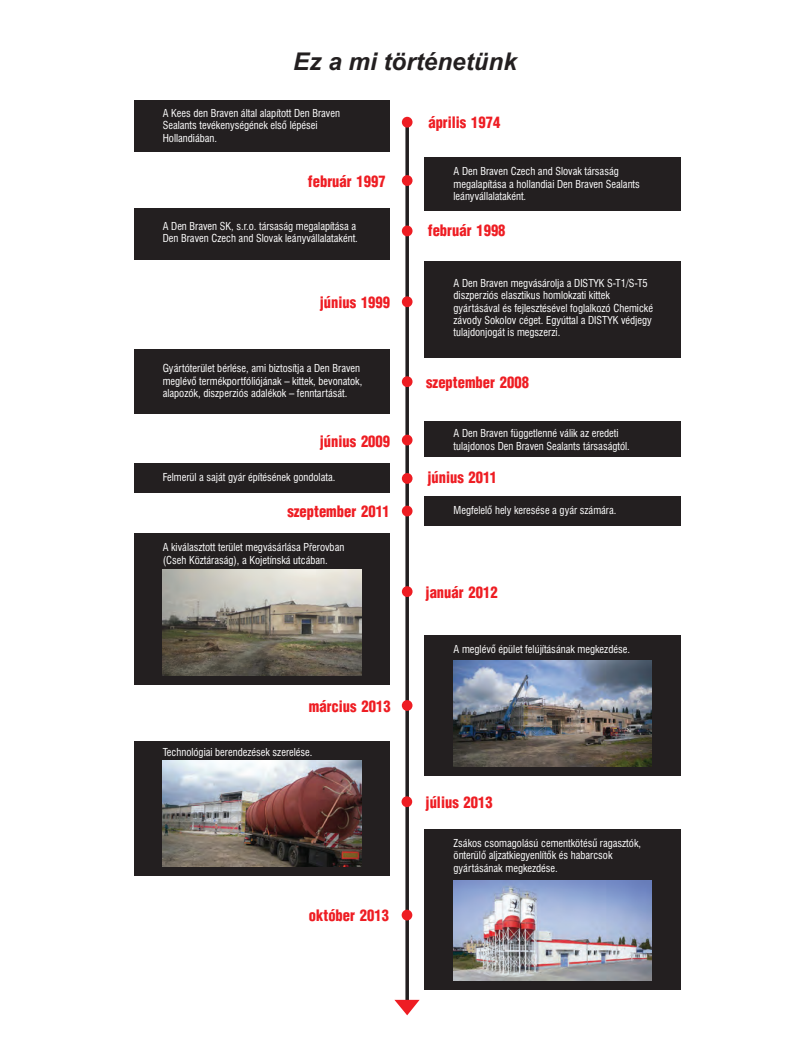
<style>
.page{position:relative;width:798px;height:1053px;background:#fff}
.page>*{position:absolute;margin:0;border:0;box-sizing:border-box;transform-origin:0 0}
.t1{font:italic 700 24.5px "Arial";color:#231f20}
.t2{font:900 15.38px "Switzerland Cond";color:#ee1d23;scale:.94 1}
.t3{font:condensed 10.62px/12.4px "Swiss 721 BTCE";color:#fff}
</style>
<div class="page">
<svg style="left:405px;top:127px;width:4px;height:872px;background:#3c3839"></svg>
<svg style="left:394px;top:999px;width:25px;height:16px"></svg>
<div style="left:134px;top:209px;width:255px;height:51px;background:#231f20"></div>
<div style="left:424px;top:157px;width:256px;height:54px;background:#231f20"></div>
<div style="left:424px;top:261px;width:256px;height:97px;background:#231f20"></div>
<div style="left:424px;top:421px;width:256px;height:36px;background:#231f20"></div>
<div style="left:424px;top:829px;width:256px;height:160px;background:#231f20"></div>
<div style="left:134px;top:349px;width:255px;height:65px;background:#231f20"></div>
<div style="left:424px;top:496px;width:256px;height:29px;background:#231f20"></div>
<div style="left:424px;top:635px;width:256px;height:140px;background:#231f20"></div>
<div style="left:134px;top:463px;width:255px;height:30px;background:#231f20"></div>
<div style="left:134px;top:741px;width:255px;height:134px;background:#231f20"></div>
<div style="left:134px;top:534px;width:255px;height:151px;background:#231f20"></div>
<div style="left:401px;top:175px;width:11px;height:11px;background:#ee1d23;border-radius:50%"></div>
<div style="left:401px;top:225px;width:11px;height:11px;background:#ee1d23;border-radius:50%"></div>
<div style="left:401px;top:296px;width:11px;height:11px;background:#ee1d23;border-radius:50%"></div>
<div style="left:401px;top:376px;width:11px;height:11px;background:#ee1d23;border-radius:50%"></div>
<div style="left:401px;top:434px;width:11px;height:11px;background:#ee1d23;border-radius:50%"></div>
<div style="left:401px;top:473px;width:11px;height:11px;background:#ee1d23;border-radius:50%"></div>
<div style="left:401px;top:505px;width:11px;height:11px;background:#ee1d23;border-radius:50%"></div>
<div style="left:402px;top:586px;width:10px;height:11px;background:#ee1d23;border-radius:50%"></div>
<div style="left:401px;top:700px;width:11px;height:10px;background:#ee1d23;border-radius:50%"></div>
<div style="left:401px;top:796px;width:11px;height:11px;background:#ee1d23;border-radius:50%"></div>
<div style="left:401px;top:909px;width:11px;height:11px;background:#ee1d23;border-radius:50%"></div>
<img style="left:163px;top:569px;width:198px;height:106px">
<img style="left:453px;top:660px;width:198px;height:106px">
<img style="left:163px;top:760px;width:198px;height:106px">
<img style="left:453px;top:880px;width:198px;height:100px">
<div style="left:134px;top:100px;width:255px;height:51px;background:#231f20"></div>
<div style="left:401px;top:117px;width:11px;height:10px;background:#ee1d23;border-radius:50%"></div>
<h1 class="t1" style="left:293px;top:48px;width:225px">Ez a mi történetünk</h1>
<p class="t3" style="left:163px;top:106px;width:179px">A Kees den Braven által alapított Den Braven<br>Sealants tevékenységének első lépései<br>Hollandiában.</p>
<h2 class="t2" style="left:308px;top:171px;width:84px">február 1997</h2>
<h2 class="t2" style="left:428px;top:113px;width:78px">április 1974</h2>
<p class="t3" style="left:453px;top:165px;width:188px">A Den Braven Czech and Slovak társaság megalapítása a hollandiai Den Braven Sealants leányvállalataként.</p>
<p class="t3" style="left:163px;top:219px;width:197px">A Den Braven SK, s.r.o. társaság megalapítása a<br>Den Braven Czech and Slovak leányvállalataként.</p>
<h2 class="t2" style="left:427px;top:221px;width:84px">február 1998</h2>
<p class="t3" style="left:453px;top:276px;width:201px">A Den Braven megvásárolja a DISTYK S-T1/S-T5 diszperziós elasztikus homlokzati kittek gyártásával és fejlesztésével foglalkozó Chemické závody Sokolov céget. Egyúttal a DISTYK védjegy tulajdonjogát is megszerzi.</p>
<h2 class="t2" style="left:426px;top:372px;width:111px">szeptember 2008</h2>
<h2 class="t2" style="left:319px;top:292px;width:76px">június 1999</h2>
<p class="t3" style="left:163px;top:362px;width:201px">Gyártóterület bérlése, ami biztosítja a Den Braven meglévő termékportfóliójának – kittek, bevonatok, alapozók, diszperziós adalékok – fenntartását.</p>
<h2 class="t2" style="left:319px;top:431px;width:76px">június 2009</h2>
<p class="t3" style="left:453px;top:427px;width:178px">A Den Braven függetlenné válik az eredeti tulajdonos Den Braven Sealants társaságtól.</p>
<p class="t3" style="left:163px;top:470px;width:174px">Felmerül a saját gyár építésének gondolata.</p>
<h2 class="t2" style="left:427px;top:467px;width:76px">június 2011</h2>
<h2 class="t2" style="left:287px;top:501px;width:110px">szeptember 2011</h2>
<p class="t3" style="left:453px;top:503px;width:164px">Megfelelő hely keresése a gyár számára.</p>
<p class="t3" style="left:163px;top:541px;width:183px">A kiválasztott terület megvásárlása Přerovban (Cseh Köztáraság), a Kojetínská utcában.</p>
<h2 class="t2" style="left:309px;top:696px;width:88px">március 2013</h2>
<p class="t3" style="left:163px;top:745px;width:151px">Technológiai berendezések szerelése.</p>
<h2 class="t2" style="left:309px;top:905px;width:87px">október 2013</h2>
<h2 class="t2" style="left:425px;top:582px;width:78px">január 2012</h2>
<p class="t3" style="left:453px;top:642px;width:178px">A meglévő épület felújításának megkezdése.</p>
<h2 class="t2" style="left:425px;top:792px;width:73px">július 2013</h2>
<p class="t3" style="left:453px;top:836px;width:189px">Zsákos csomagolású cementkötésű ragasztók, önterülő aljzatkiegyenlítők és habarcsok gyártásának megkezdése.</p>
</div>
